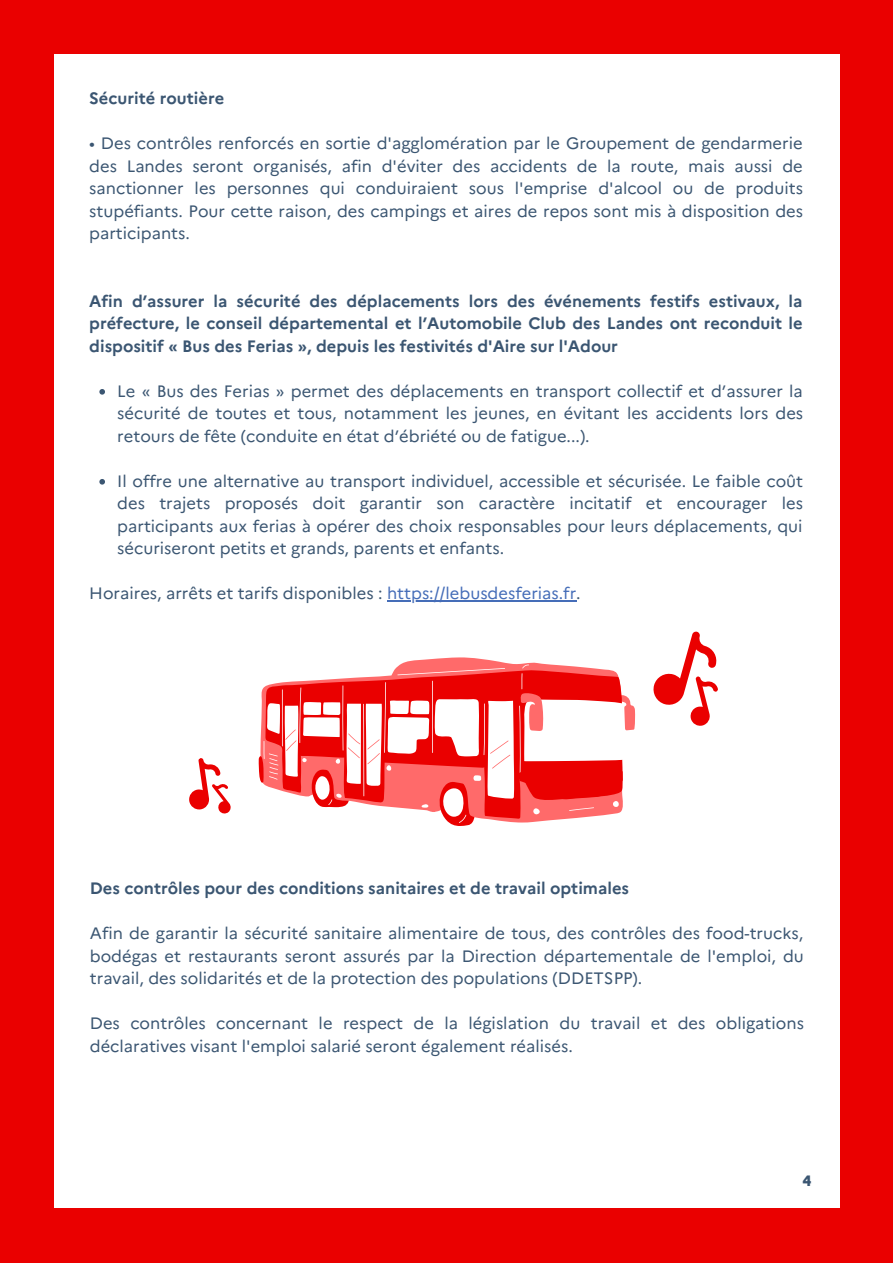
<style>
.page{position:relative;width:893px;height:1264px;background:#fff}
.page>*{position:absolute;margin:0;border:0;box-sizing:border-box;transform-origin:0 0}
.t1{font:16.5px/22.5px "Marianne";color:#3b5672;text-align:justify}
.t2{font:700 16.5px/22.5px "Marianne";color:#3b5672;text-align:justify}
.t3{font:800 15px "Marianne";color:#3b5672}
.s1{color:#456db8}
</style>
<div class="page">
<div style="left:0;top:0;width:892px;height:1262px;background:#ea0000"></div>
<div style="left:54px;top:54px;width:785px;height:1154px;background:#fff"></div>
<svg style="left:401px;top:657px;width:143px;height:7px"></svg>
<svg style="left:386px;top:664px;width:232px;height:12px;background:#fb6f6f"></svg>
<svg style="left:259px;top:676px;width:376px;height:150px"></svg>
<svg style="left:653px;top:631px;width:65px;height:95px"></svg>
<svg style="left:189px;top:758px;width:42px;height:56px"></svg>
<svg style="left:99px;top:389px;width:6px;height:5px"></svg>
<svg style="left:99px;top:479px;width:6px;height:5px"></svg>
<hr style="left:387px;top:600px;width:189px;height:1px;background:#456db8">
<p class="t2" style="left:89px;top:87px;width:136px">Sécurité routière</p>
<p class="t1" style="left:89px;top:132px;width:715px">• Des contrôles renforcés en sortie d'agglomération par le Groupement de gendarmerie des Landes seront organisés, afin d'éviter des accidents de la route, mais aussi de sanctionner les personnes qui conduiraient sous l'emprise d'alcool ou de produits stupéfiants. Pour cette raison, des campings et aires de repos sont mis à disposition des participants.</p>
<p class="t2" style="left:89px;top:290px;width:714px">Afin d’assurer la sécurité des déplacements lors des événements festifs estivaux, la préfecture, le conseil départemental et l’Automobile Club des Landes ont reconduit le dispositif « Bus des Ferias », depuis les festivités d'Aire sur l'Adour</p>
<p class="t1" style="left:117px;top:380px;width:687px">Le « Bus des Ferias » permet des déplacements en transport collectif et d’assurer la sécurité de toutes et tous, notamment les jeunes, en évitant les accidents lors des retours de fête (conduite en état d’ébriété ou de fatigue...).</p>
<p class="t1" style="left:117px;top:469px;width:687px">Il offre une alternative au transport individuel, accessible et sécurisée. Le faible coût des trajets proposés doit garantir son caractère incitatif et encourager les participants aux ferias à opérer des choix responsables pour leurs déplacements, qui sécuriseront petits et grands, parents et enfants.</p>
<p class="t1" style="left:89px;top:582px;width:493px">Horaires, arrêts et tarifs disponibles : <span class="s1">https://lebusdesferias.fr</span>.</p>
<p class="t2" style="left:90px;top:877px;width:540px">Des contrôles pour des conditions sanitaires et de travail optimales</p>
<p class="t1" style="left:90px;top:922px;width:715px">Afin de garantir la sécurité sanitaire alimentaire de tous, des contrôles des food-trucks, bodégas et restaurants seront assurés par la Direction départementale de l'emploi, du travail, des solidarités et de la protection des populations (DDETSPP).</p>
<p class="t1" style="left:90px;top:1012px;width:715px">Des contrôles concernant le respect de la législation du travail et des obligations déclaratives visant l'emploi salarié seront également réalisés.</p>
<p class="t3" style="left:802px;top:1171px;width:10px">4</p>
</div>
